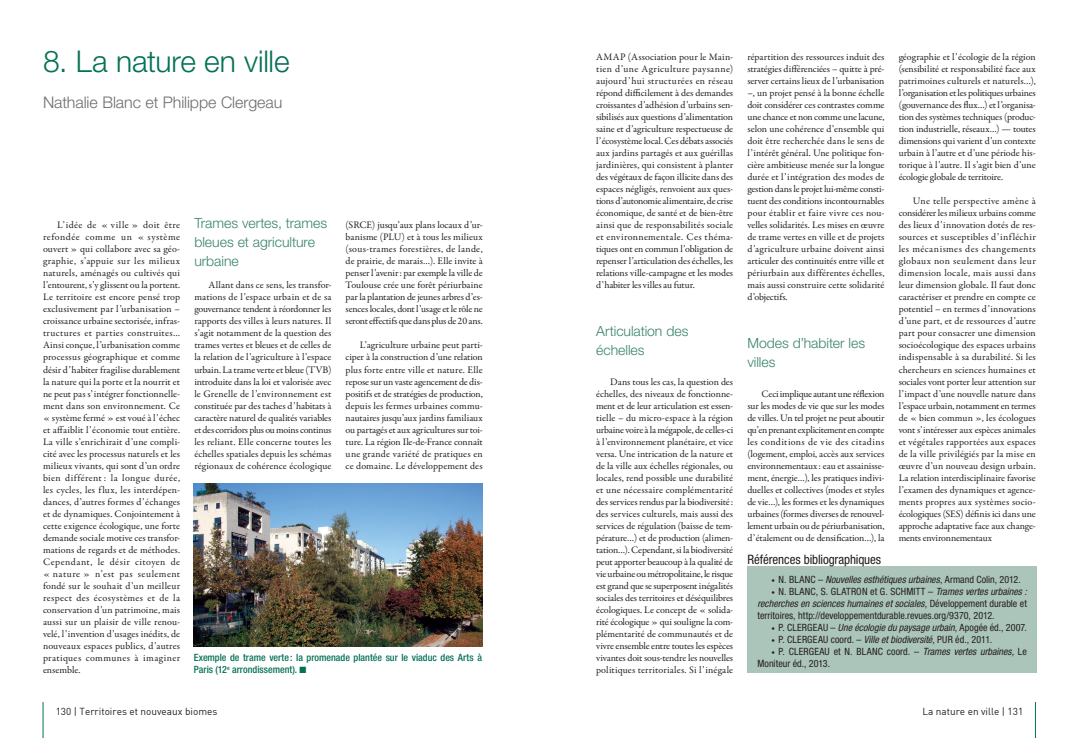
<style>
.page{position:relative;width:1078px;height:738px;background:#fff}
.page>*{position:absolute;margin:0;border:0;box-sizing:border-box;transform-origin:0 0}
._02-TITRECHAP{font:300 30px "Helvetica Neue LT Std";letter-spacing:-.005em;color:#057155}
._02-TITRECHAP-auteur{font:300 16px "Helvetica Neue LT Std";letter-spacing:-.005em;color:#6c6d70}
._04-INTER-2{font:300 14px/19px "Helvetica Neue LT Std";color:#39846d}
._05-REF-BIBLIO-Titre{font:condensed 13px "Helvetica Neue LT Std";letter-spacing:-.01em;color:#231f20}
._03-TEXTE_courant{font:10px/12px "Garamond Premr Pro";letter-spacing:-.005em;color:#231f20;text-align:justify}
.t1{font:condensed 10px/12px "Helvetica Neue LT Std";letter-spacing:.005em;color:#231f20;text-align:justify}
._03-LEGENDE{font:500 condensed 10px/12px "Helvetica Neue LT Std";color:#057155}
.t2{font:italic condensed 10px "Helvetica Neue LT Std";color:#231f20}
.t3{font:10px "DIN";color:#231f20}
.s1{font-style:normal;font-size:7px}
.s2{font-style:normal}
.s3{font-size:7px}
.s4{font-style:italic}
</style>
<div class="page">
<hr style="left:43px;top:701px;width:1px;height:36px;background:#057155">
<hr style="left:1034px;top:701px;width:1px;height:36px;background:#057155">
<div style="left:747px;top:565px;width:289px;height:107px;background:#acc5bb"></div>
<img style="left:194px;top:483px;width:288px;height:163px">
<p class="_02-TITRECHAP" style="left:43px;top:43px;width:248px">8. La nature en ville</p>
<p class="_02-TITRECHAP-auteur" style="left:43px;top:93px;width:241px">Nathalie Blanc et Philippe Clergeau</p>
<p class="_03-TEXTE_courant" style="left:43px;top:219px;width:139px;text-indent:14px">L’idée de « ville » doit être refondée comme un « système ouvert » qui collabore avec sa géo&shy;graphie, s’appuie sur les milieux naturels, aménagés ou cultivés qui l’entourent, s’y glissent ou la portent.<br>Le territoire est encore pensé trop exclusivement par l’urbanisation – croissance urbaine sectorisée, infras&shy;tructures et parties construites… Ainsi conçue, l’urbanisation comme processus géographique et comme désir d’habiter fragilise durablement la nature qui la porte et la nourrit et ne peut pas s’intégrer fonctionnelle&shy;ment dans son environnement. Ce « système fermé » est voué à l’échec et affaiblit l’économie tout entière.<br>La ville s’enrichirait d’une compli&shy;cité avec les processus naturels et les milieux vivants, qui sont d’un ordre bien différent : la longue durée, les cycles, les flux, les interdépen&shy;dances, d’autres formes d’échanges et de dynamiques. Conjointement à cette exigence écologique, une forte demande sociale motive ces transfor&shy;mations de regards et de méthodes.<br>Cependant, le désir citoyen de « nature » n’est pas seulement fondé sur le souhait d’un meilleur respect des écosystèmes et de la conservation d’un patrimoine, mais aussi sur un plaisir de ville renou&shy;velé, l’invention d’usages inédits, de nouveaux espaces publics, d’autres pratiques communes à imaginer ensemble.</p>
<p class="_04-INTER-2" style="left:194px;top:213px;width:134px">Trames vertes, trames bleues et agriculture urbaine</p>
<p class="_03-TEXTE_courant" style="left:345px;top:219px;width:139px">(SRCE) jusqu’aux plans locaux d’ur&shy;banisme (PLU) et à tous les milieux (sous-trames forestières, de lande, de prairie, de marais…). Elle invite à penser l’avenir: par exemple la ville de Toulouse crée une forêt périurbaine par la plantation de jeunes arbres d’es&shy;sences locales, dont l’usage et le rôle ne seront effectifs que dans plus de 20 ans.</p>
<p class="_03-TEXTE_courant" style="left:345px;top:339px;width:139px;text-indent:14px">L’agriculture urbaine peut parti&shy;ciper à la construction d’une relation plus forte entre ville et nature. Elle repose sur un vaste agencement de dis&shy;positifs et de stratégies de production, depuis les fermes urbaines commu&shy;nautaires jusqu’aux jardins familiaux ou partagés et aux agricultures sur toi&shy;ture. La région Ile-de-France connaît une grande variété de pratiques en ce domaine. Le développement des</p>
<p class="_03-TEXTE_courant" style="left:194px;top:279px;width:139px;text-indent:14px">Allant dans ce sens, les transfor&shy;mations de l’espace urbain et de sa gouvernance tendent à réordonner les rapports des villes à leurs natures. Il s’agit notamment de la question des trames vertes et bleues et de celles de la relation de l’agriculture à l’espace urbain. La trame verte et bleue (TVB) introduite dans la loi et valorisée avec le Grenelle de l’environnement est constituée par des taches d’habitats à caractère naturel de qualités variables et des corridors plus ou moins continus les reliant. Elle concerne toutes les échelles spatiales depuis les schémas régionaux de cohérence écologique</p>
<p class="_03-LEGENDE" style="left:194px;top:651px;width:289px">Exemple de trame verte: la promenade plantée sur le viaduc des Arts à<br>Paris (12<sup>e</sup> arrondissement). ■</p>
<p class="_03-TEXTE_courant" style="left:596px;top:51px;width:139px">AMAP (Association pour le Main&shy;tien d’une Agriculture paysanne) aujourd’hui structurées en réseau répond difficilement à des demandes croissantes d’adhésion d’urbains sen&shy;sibilisés aux questions d’alimentation saine et d’agriculture respectueuse de l’écosystème local. Ces débats associés aux jardins partagés et aux guérillas jardinières, qui consistent à planter des végétaux de façon illicite dans des espaces négligés, renvoient aux ques&shy;tions d’autonomie alimentaire, de crise économique, de santé et de bien-être ainsi que de responsabilités sociale et environnementale. Ces théma&shy;tiques ont en commun l’obligation de repenser l’articulation des échelles, les relations ville-campagne et les modes d’habiter les villes au futur.</p>
<p class="_04-INTER-2" style="left:596px;top:321px;width:94px">Articulation des échelles</p>
<p class="_03-TEXTE_courant" style="left:596px;top:375px;width:139px;text-indent:14px">Dans tous les cas, la question des échelles, des niveaux de fonctionne&shy;ment et de leur articulation est essen&shy;tielle – du micro-espace à la région urbaine voire à la mégapole, de celles-ci à l’environnement planétaire, et vice versa. Une intrication de la nature et de la ville aux échelles régionales, ou locales, rend possible une durabilité et une nécessaire complémentarité des services rendus par la biodiversité: des services culturels, mais aussi des services de régulation (baisse de tem&shy;pérature…) et de production (alimen&shy;tation…). Cependant, si la biodiversité peut apporter beaucoup à la qualité de vie urbaine ou métropolitaine, le risque est grand que se superposent inégalités sociales des territoires et déséquilibres écologiques. Le concept de « solida&shy;rité écologique » qui souligne la com&shy;plémentarité de communautés et de vivre ensemble entre toutes les espèces vivantes doit sous-tendre les nouvelles politiques territoriales. Si l’inégale</p>
<p class="_03-TEXTE_courant" style="left:747px;top:51px;width:139px">répartition des ressources induit des stratégies différenciées – quitte à pré&shy;server certains lieux de l’urbanisation –, un projet pensé à la bonne échelle doit considérer ces contrastes comme une chance et non comme une lacune, selon une cohérence d’ensemble qui doit être recherchée dans le sens de l’intérêt général. Une politique fon&shy;cière ambitieuse menée sur la longue durée et l’intégration des modes de gestion dans le projet lui-même consti&shy;tuent des conditions incontournables pour établir et faire vivre ces nou&shy;velles solidarités. Les mises en œuvre de trame vertes en ville et de projets d’agriculture urbaine doivent ainsi articuler des continuités entre ville et périurbain aux différentes échelles, mais aussi construire cette solidarité d’objectifs.</p>
<p class="_04-INTER-2" style="left:747px;top:333px;width:119px">Modes d’habiter les villes</p>
<p class="_03-TEXTE_courant" style="left:747px;top:387px;width:139px;text-indent:14px">Ceci implique autant une réflexion sur les modes de vie que sur les modes de villes. Un tel projet ne peut aboutir qu’en prenant explicitement en compte les conditions de vie des citadins (logement, emploi, accès aux services environnementaux: eau et assainisse&shy;ment, énergie…), les pratiques indivi&shy;duelles et collectives (modes et styles de vie…), les formes et les dynamiques urbaines (formes diverses de renouvel&shy;lement urbain ou de périurbanisation, d’étalement ou de densification…), la</p>
<p class="_03-TEXTE_courant" style="left:898px;top:51px;width:139px">géographie et l’écologie de la région (sensibilité et responsabilité face aux patrimoines culturels et naturels…), l’organisation et les politiques urbaines (gouvernance des flux…) et l’organisa&shy;tion des systèmes techniques (produc&shy;tion industrielle, réseaux…) — toutes dimensions qui varient d’un contexte urbain à l’autre et d’une période his&shy;torique à l’autre. Il s’agit bien d’une écologie globale de territoire.</p>
<p class="_03-TEXTE_courant" style="left:898px;top:195px;width:139px;text-indent:14px">Une telle perspective amène à considérer les milieux urbains comme des lieux d’innovation dotés de res&shy;sources et susceptibles d’infléchir les mécanismes des changements globaux non seulement dans leur dimension locale, mais aussi dans leur dimension globale. Il faut donc caractériser et prendre en compte ce potentiel – en termes d’innovations d’une part, et de ressources d’autre part pour consacrer une dimension socioécologique des espaces urbains indispensable à sa durabilité. Si les chercheurs en sciences humaines et sociales vont porter leur attention sur l’impact d’une nouvelle nature dans l’espace urbain, notamment en termes de « bien commun », les écologues vont s’intéresser aux espèces animales et végétales rapportées aux espaces de la ville privilégiés par la mise en œuvre d’un nouveau design urbain.<br>La relation interdisciplinaire favorise l’examen des dynamiques et agence&shy;ments propres aux systèmes socio&shy;écologiques (SES) définis ici dans une approche adaptative face aux change&shy;ments environnementaux</p>
<p class="_05-REF-BIBLIO-Titre" style="left:747px;top:551px;width:135px">Références bibliographiques</p>
<p class="t2" style="left:771px;top:573px;width:250px"><span class="s1">•</span> <span class="s2">N. BLANC –</span> Nouvelles esthétiques urbaines<span class="s2">, Armand Colin, 2012.</span></p>
<p class="t1" style="left:757px;top:585px;width:271px;text-indent:14px"><span class="s3">•</span> N. BLANC, S. GLATRON et G. SCHMITT – <span class="s4">Trames vertes urbaines : recherches en sciences humaines et sociales</span>, Développement durable et territoires, http://developpementdurable.revues.org/9370, 2012.</p>
<p class="t1" style="left:771px;top:621px;width:257px"><span class="s3">•</span> P. CLERGEAU – <span class="s4">Une écologie du paysage urbain</span>, Apogée éd., 2007.</p>
<p class="t1" style="left:771px;top:633px;width:222px"><span class="s3">•</span> P. CLERGEAU coord. – <span class="s4">Ville et biodiversité</span>, PUR éd., 2011.</p>
<p class="t1" style="left:757px;top:645px;width:271px;text-indent:14px"><span class="s3">•</span> P. CLERGEAU et N. BLANC coord. – <span class="s4">Trames vertes urbaines,</span> Le<br>Moniteur éd., 2013.</p>
<p class="t3" style="left:56px;top:704px;width:163px">130 | Territoires et nouveaux biomes</p>
<p class="t3" style="left:922px;top:704px;width:102px">La nature en ville | 131</p>
</div>
